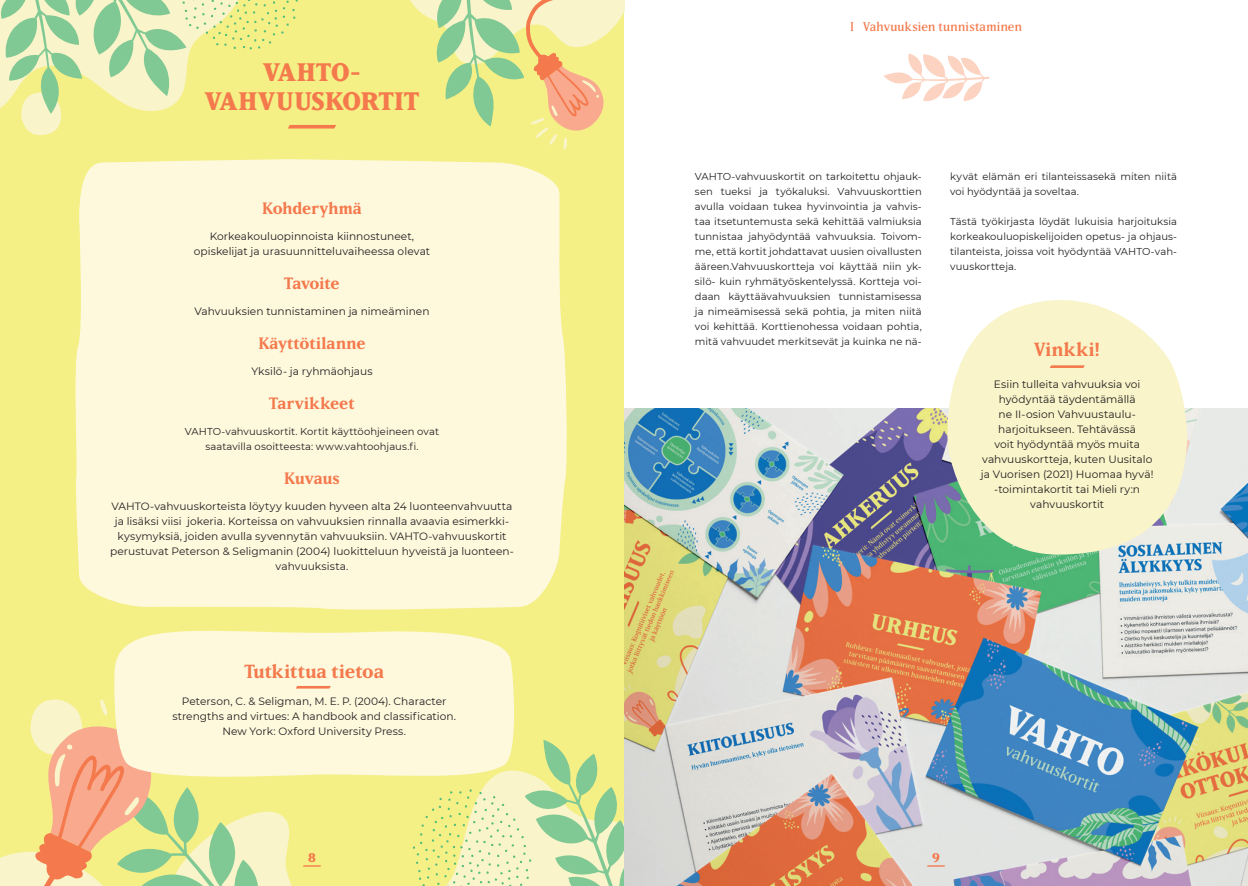
<style>
.page{position:relative;width:1248px;height:886px;background:#fff}
.page>*{position:absolute;margin:0;border:0;box-sizing:border-box;transform-origin:0 0}
.Otsikko_2{font:800 25px/28.8px "Matrix IIOT";letter-spacing:.015em;color:#f4794c;text-align:center}
.Vinkki{font:700 18.75px "Matrix IIOT";letter-spacing:.005em;color:#f4794c}
.Väliotsikko_oranssi{font:700 16.25px "Matrix IIOT";color:#f4794c}
.Väliotsikko_oranssi-2{font:700 16.25px "Matrix IIOT";letter-spacing:-.02em;color:#f4794c}
.t1{font:12.5px "Matrix IIOT";letter-spacing:.02em;color:#f4794c}
.t2{font:800 12.5px "Matrix IIOT";color:#f4794c}
.Vahvuuksien_tunnista{font:10.62px/15px "Montserrat";letter-spacing:.005em;color:#231f20;text-align:center}
.Vinkki_leipis{font:10.62px/15px "Montserrat";letter-spacing:.005em;color:#231f20;text-align:center}
.Leipäteksti{font:10px/15px "Montserrat";letter-spacing:.005em;color:#231f20;text-align:justify}
.Vahvuuksien_tunnista-2{font:10px/15px "Montserrat";letter-spacing:.005em;color:#231f20;text-align:center}
</style>
<div class="page">
<div style="left:0;top:0;width:624px;height:886px;background:#f4f086"></div>
<svg style="left:412px;top:740px;width:212px;height:146px"></svg>
<svg style="left:410px;top:0;width:214px;height:150px"></svg>
<svg style="left:0;top:699px;width:321px;height:187px"></svg>
<svg style="left:884px;top:54px;width:105px;height:47px"></svg>
<img style="left:624px;top:409px;width:623px;height:477px">
<div style="left:75px;top:159px;width:492px;height:451px;background:#fef8dd"></div>
<svg style="left:0;top:0;width:336px;height:135px"></svg>
<svg style="left:940px;top:300px;width:246px;height:254px;background:#eeefcb"></svg>
<svg style="left:1049px;top:365px;width:35px;height:3px"></svg>
<svg style="left:112px;top:630px;width:407px;height:153px;background:#fcf5d3"></svg>
<svg style="left:295px;top:686px;width:36px;height:2px"></svg>
<svg style="left:926px;top:865px;width:19px;height:2px"></svg>
<p class="Otsikko_2" style="left:205px;top:57px;width:216px">VAHTO-<br>VAHVUUSKORTIT</p>
<p class="Väliotsikko_oranssi" style="left:262px;top:198px;width:101px">Kohderyhmä</p>
<p class="Vahvuuksien_tunnista" style="left:194px;top:228px;width:238px">Korkeakouluopinnoista kiinnostuneet, opiskelijat ja urasuunnitteluvaiheessa olevat</p>
<p class="Väliotsikko_oranssi-2" style="left:284px;top:273px;width:57px">Tavoite</p>
<p class="Vahvuuksien_tunnista" style="left:194px;top:303px;width:237px">Vahvuuksien tunnistaminen ja nimeäminen</p>
<p class="Väliotsikko_oranssi" style="left:258px;top:333px;width:109px">Käyttötilanne</p>
<p class="Vahvuuksien_tunnista" style="left:251px;top:363px;width:123px">Yksilö- ja ryhmäohjaus</p>
<p class="Väliotsikko_oranssi" style="left:269px;top:393px;width:87px">Tarvikkeet</p>
<p class="Vahvuuksien_tunnista-2" style="left:185px;top:424px;width:256px">VAHTO-vahvuuskortit. Kortit käyttöohjeineen ovat saatavilla osoitteesta: www.vahtoohjaus.fi.</p>
<p class="Väliotsikko_oranssi" style="left:284px;top:468px;width:57px">Kuvaus</p>
<p class="Vahvuuksien_tunnista" style="left:110px;top:498px;width:405px">VAHTO-vahvuuskorteista löytyy kuuden hyveen alta 24 luonteenvahvuutta ja lisäksi viisi jokeria. Korteissa on vahvuuksien rinnalla avaavia esimerkki&shy;kysymyksiä, joiden avulla syvennytän vahvuuksiin. VAHTO-vahvuuskortit perustuvat Peterson &amp; Seligmanin (2004) luokitteluun hyveistä ja luonteen&shy;vahvuuksista.</p>
<p class="Vinkki" style="left:244px;top:660px;width:141px">Tutkittua tietoa</p>
<p class="Vahvuuksien_tunnista" style="left:172px;top:693px;width:285px">Peterson, C. &amp; Seligman, M. E. P. (2004). Character strengths and virtues: A handbook and classification.<br>New York: Oxford University Press.</p>
<p class="t2" style="left:308px;top:849px;width:9px">8</p>
<p class="t1" style="left:850px;top:19px;width:173px">I Vahvuuksien tunnistaminen</p>
<p class="Leipäteksti" style="left:694px;top:169px;width:228px">VAHTO-vahvuuskortit on tarkoitettu ohjauk&shy;sen tueksi ja työkaluksi. Vahvuuskorttien avulla voidaan tukea hyvinvointia ja vahvis&shy;taa itsetuntemusta sekä kehittää valmiuksia tunnistaa jahyödyntää vahvuuksia. Toivom&shy;me, että kortit johdattavat uusien oivallusten ääreen.Vahvuuskortteja voi käyttää niin yk&shy;silö- kuin ryhmätyöskentelyssä. Kortteja voi&shy;daan käyttäävahvuuksien tunnistamisessa ja nimeämisessä sekä pohtia, ja miten niitä voi kehittää. Korttienohessa voidaan pohtia, mitä vahvuudet merkitsevät ja kuinka ne nä-</p>
<p class="Leipäteksti" style="left:950px;top:169px;width:228px">kyvät elämän eri tilanteissasekä miten niitä voi hyödyntää ja soveltaa.</p>
<p class="Leipäteksti" style="left:950px;top:214px;width:228px">Tästä työkirjasta löydät lukuisia harjoituksia korkeakouluopiskelijoiden opetus- ja ohjaus&shy;tilanteista, joissa voit hyödyntää VAHTO-vah&shy;vuuskortteja.</p>
<p class="Vinkki" style="left:1033px;top:338px;width:68px">Vinkki!</p>
<p class="Vinkki_leipis" style="left:980px;top:376px;width:174px">Esiin tulleita vahvuuksia voi hyödyntää täydentämällä<br>ne II-osion Vahvuustaulu&shy;harjoitukseen. Tehtävässä<br>voit hyödyntää myös muita vahvuuskortteja, kuten Uusitalo ja Vuorisen (2021) Huomaa hyvä! -toimintakortit tai Mieli ry:n vahvuuskortit</p>
<p class="t2" style="left:932px;top:849px;width:9px">9</p>
</div>
